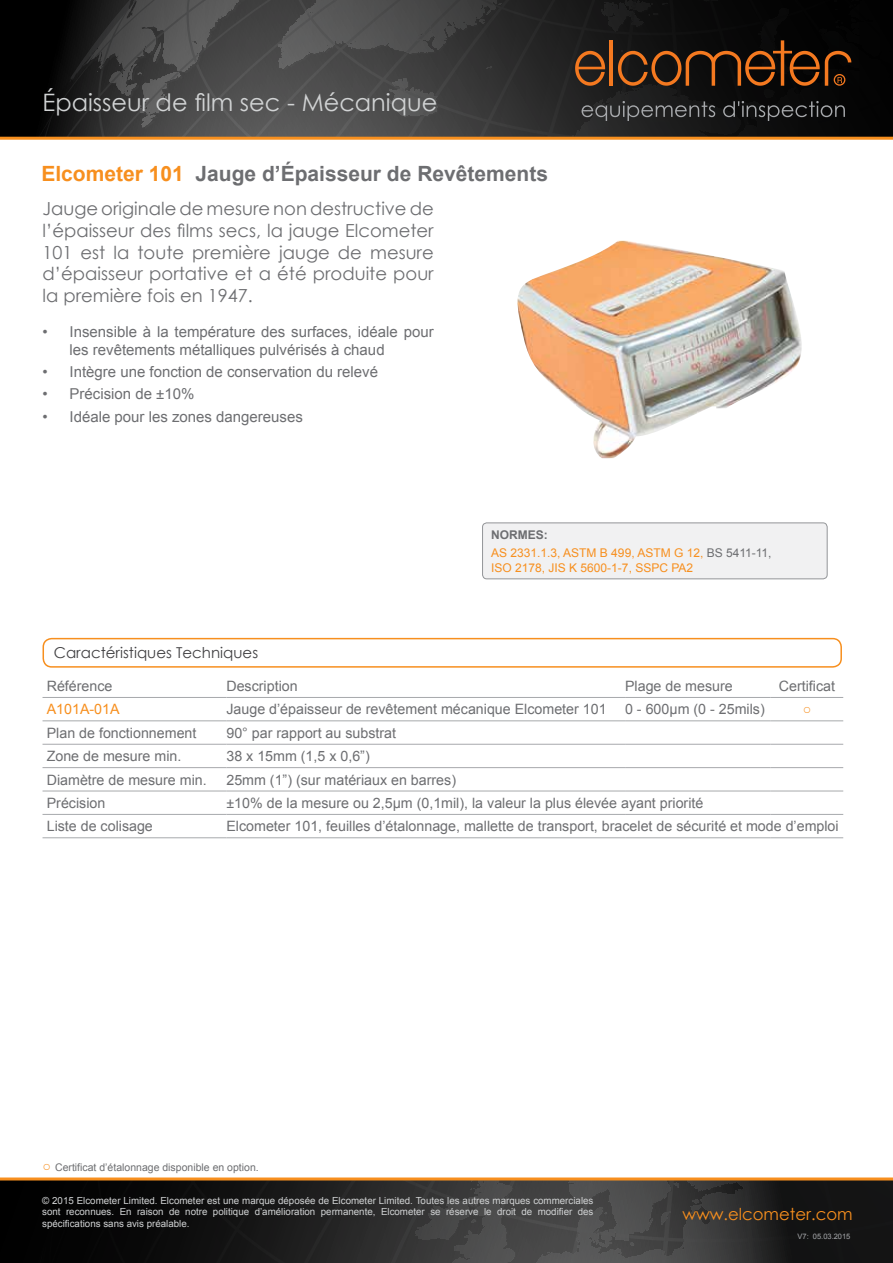
<style>
.page{position:relative;width:893px;height:1263px;background:#fff}
.page>*{position:absolute;margin:0;border:0;box-sizing:border-box;transform-origin:0 0}
.t1{font:24px "Century Gothic";color:#d1d3d4}
.t2{font:700 21px "Arial";color:#6d6e71}
.t3{font:18px/21.6px "Century Gothic";color:#6d6e71;text-align:justify}
.t4{font:16.5px "Century Gothic";color:#f78f1e}
.t5{font:15px/18px "Arial";color:#6d6e71}
.t6{font:15px "Century Gothic";color:#414042}
.t7{font:14.25px "Arial";color:#6d6e71}
.t8{font:14.25px "Arial";color:#f78f1e}
.t9{font:12px/18.6px "Arial";color:#f78f1e}
.t10{font:10.5px "Arial";color:#6d6e71}
.t11{font:9.75px/11.7px "Arial";color:#d1d3d4;text-align:justify}
.t12{font:7.5px "Arial";color:#a7a9ac}
.s1{color:#f78f1e}
.s2{font-weight:700;color:#6d6e71}
.s3{color:#6d6e71}
.s4{font-size:14.25px;color:#f78f1e}
</style>
<div class="page">
<div style="left:0;top:0;width:893px;height:138px;background:#000"></div>
<svg style="left:34px;top:0;width:859px;height:137px;background:#373736"></svg>
<hr style="left:609px;top:40px;width:4px;height:46px;background:#f47920">
<svg style="left:575px;top:51px;width:30px;height:35px"></svg>
<svg style="left:618px;top:0;width:275px;height:86px"></svg>
<svg style="left:582px;top:101px;width:263px;height:20px"></svg>
<hr style="left:0;top:137px;width:893px;height:3px;background:#f78f1e">
<svg style="left:0;top:1180px;width:893px;height:83px;background:#272626"></svg>
<hr style="left:0;top:1177px;width:893px;height:3px;background:#f78f1e">
<img style="left:517px;top:241px;width:285px;height:217px">
<div style="left:483px;top:523px;width:344px;height:56px;background:#f1f1f2;border-radius:4px"></div>
<div style="left:482px;top:523px;width:345px;height:56px;border:1px solid #939598;border-radius:4px"></div>
<div style="left:43px;top:638px;width:799px;height:30px;border:2px solid #f78f1e;border-radius:9px"></div>
<hr style="left:43px;top:697px;width:183px;height:1px;background:#a7a9ac">
<hr style="left:226px;top:697px;width:399px;height:1px;background:#a7a9ac">
<hr style="left:625px;top:697px;width:146px;height:1px;background:#a7a9ac">
<hr style="left:771px;top:697px;width:72px;height:1px;background:#a7a9ac">
<hr style="left:226px;top:721px;width:399px;height:1px;background:#a7a9ac">
<hr style="left:625px;top:721px;width:146px;height:1px;background:#a7a9ac">
<hr style="left:771px;top:721px;width:72px;height:1px;background:#a7a9ac">
<hr style="left:226px;top:744px;width:399px;height:1px;background:#a7a9ac">
<hr style="left:625px;top:744px;width:146px;height:1px;background:#a7a9ac">
<hr style="left:771px;top:744px;width:72px;height:1px;background:#a7a9ac">
<hr style="left:226px;top:767px;width:399px;height:1px;background:#a7a9ac">
<hr style="left:625px;top:767px;width:146px;height:1px;background:#a7a9ac">
<hr style="left:771px;top:767px;width:72px;height:1px;background:#a7a9ac">
<hr style="left:226px;top:791px;width:399px;height:1px;background:#a7a9ac">
<hr style="left:625px;top:791px;width:146px;height:1px;background:#a7a9ac">
<hr style="left:771px;top:791px;width:72px;height:1px;background:#a7a9ac">
<hr style="left:226px;top:814px;width:399px;height:1px;background:#a7a9ac">
<hr style="left:625px;top:814px;width:146px;height:1px;background:#a7a9ac">
<hr style="left:771px;top:814px;width:72px;height:1px;background:#a7a9ac">
<hr style="left:226px;top:837px;width:399px;height:1px;background:#a7a9ac">
<hr style="left:625px;top:837px;width:146px;height:1px;background:#a7a9ac">
<hr style="left:771px;top:837px;width:72px;height:1px;background:#a7a9ac">
<hr style="left:43px;top:721px;width:183px;height:1px;background:#a7a9ac">
<hr style="left:43px;top:744px;width:183px;height:1px;background:#a7a9ac">
<hr style="left:43px;top:767px;width:183px;height:1px;background:#a7a9ac">
<hr style="left:43px;top:791px;width:183px;height:1px;background:#a7a9ac">
<hr style="left:43px;top:814px;width:183px;height:1px;background:#a7a9ac">
<hr style="left:43px;top:837px;width:183px;height:1px;background:#a7a9ac">
<h1 class="t1" style="left:43px;top:86px;width:396px">Épaisseur de film sec - Mécanique</h1>
<h2 class="t2" style="left:41px;top:159px;width:508px"><span class="s1">Elcometer 101</span> Jauge d’Épaisseur de Revêtements</h2>
<p class="t3" style="left:43px;top:198px;width:393px">Jauge originale de mesure non destructive de l’épaisseur des films secs, la jauge Elcometer 101 est la toute première jauge de mesure d’épaisseur portative et a été produite pour la première fois en 1947.</p>
<p class="t5" style="left:70px;top:323px;width:366px;text-indent:-27px">• Insensible à la température des surfaces, idéale pour les revêtements métalliques pulvérisés à chaud</p>
<p class="t5" style="left:43px;top:363px;width:337px">• Intègre une fonction de conservation du relevé</p>
<p class="t5" style="left:43px;top:385px;width:153px">• Précision de ±10%</p>
<p class="t5" style="left:43px;top:408px;width:262px">• Idéale pour les zones dangereuses</p>
<p class="t9" style="left:491px;top:525px;width:282px"><span class="s2">NORMES:<br></span>AS 2331.1.3, ASTM B 499, ASTM G 12, <span class="s3">BS 5411-11,</span></p>
<p class="t9" style="left:491px;top:558px;width:203px">ISO 2178, JIS K 5600-1-7, SSPC PA2</p>
<p class="t6" style="left:54px;top:642px;width:206px">Caractéristiques Techniques</p>
<p class="t7" style="left:47px;top:677px;width:67px">Référence</p>
<p class="t7" style="left:226px;top:677px;width:73px">Description</p>
<p class="t7" style="left:625px;top:677px;width:109px">Plage de mesure</p>
<p class="t7" style="left:779px;top:677px;width:58px">Certificat</p>
<p class="t8" style="left:47px;top:700px;width:74px">A101A-01A</p>
<p class="t7" style="left:226px;top:700px;width:382px">Jauge d’épaisseur de revêtement mécanique Elcometer 101</p>
<p class="t7" style="left:625px;top:700px;width:141px">0 - 600μm (0 - 25mils)</p>
<p class="t8" style="left:803px;top:700px;width:10px">○</p>
<p class="t7" style="left:47px;top:723px;width:151px">Plan de fonctionnement</p>
<p class="t7" style="left:226px;top:723px;width:171px">90° par rapport au substrat</p>
<p class="t7" style="left:47px;top:747px;width:136px">Zone de mesure min.</p>
<p class="t7" style="left:226px;top:747px;width:145px">38 x 15mm (1,5 x 0,6”)</p>
<p class="t7" style="left:47px;top:770px;width:161px">Diamètre de mesure min.</p>
<p class="t7" style="left:226px;top:770px;width:231px">25mm (1”) (sur matériaux en barres)</p>
<p class="t7" style="left:47px;top:793px;width:60px">Précision</p>
<p class="t7" style="left:226px;top:793px;width:478px">±10% de la mesure ou 2,5μm (0,1mil), la valeur la plus élevée ayant priorité</p>
<p class="t7" style="left:47px;top:817px;width:108px">Liste de colisage</p>
<p class="t7" style="left:226px;top:817px;width:614px">Elcometer 101, feuilles d’étalonnage, mallette de transport, bracelet de sécurité et mode d’emploi</p>
<p class="t10" style="left:43px;top:1161px;width:218px"><span class="s4">○</span> Certificat d’étalonnage disponible en option.</p>
<p class="t11" style="left:42px;top:1194px;width:553px">© 2015 Elcometer Limited. Elcometer est une marque déposée de Elcometer Limited. Toutes les autres marques commerciales sont reconnues. En raison de notre politique d’amélioration permanente, Elcometer se réserve le droit de modifier des spécifications sans avis préalable.</p>
<p class="t4" style="left:682px;top:1202px;width:172px">www.elcometer.com</p>
<p class="t12" style="left:797px;top:1231px;width:54px">V7: 05.03.2015</p>
</div>
